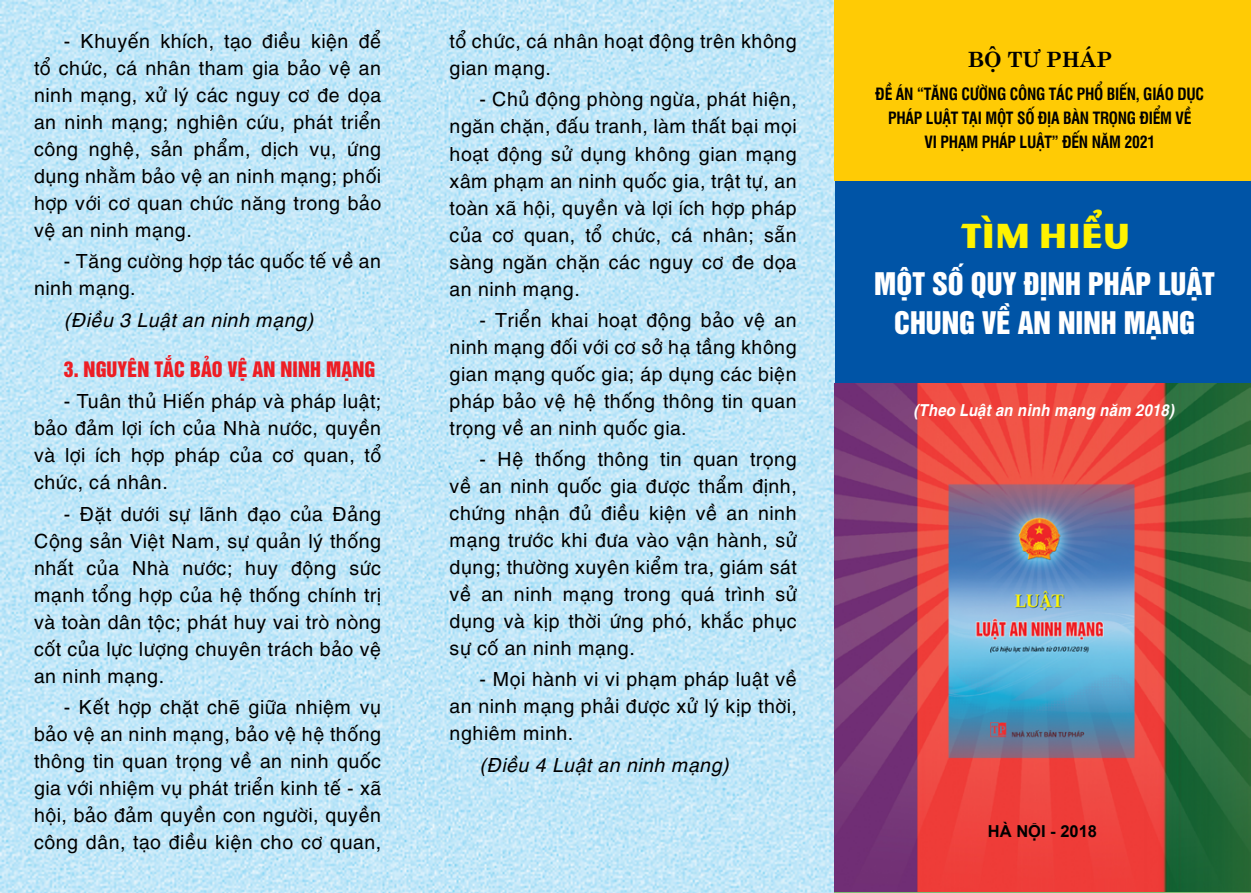
<style>
.page{position:relative;width:1251px;height:893px;background:#fff}
.page>*{position:absolute;margin:0;border:0;box-sizing:border-box;transform-origin:0 0}
.t1{font:37.5px "UTM Magnesium";letter-spacing:-.01em;color:#fff200;scale:.87 1}
.t2{font:28.5px "UTM Helvet Ins";color:#fff}
.t3{font:700 21px "UTM Centur";color:#000}
.t4{font:19.5px/27px "UTM Helve";color:#000;text-align:justify}
.t5{font:italic 19.5px "UTM Helve";color:#000}
.t6{font:19.5px "UTM Helvet Ins";letter-spacing:.005em;color:#ed1d24}
.t7{font:700 16.5px/24px "UTM Swiss Condensed";letter-spacing:-.015em;color:#000;text-align:center;scale:.95 1}
.t8{font:italic 700 16.5px "UTM Helve";letter-spacing:-.005em;color:#fff;scale:.9 1}
.t9{font:700 16.5px "Arial";color:#000}
</style>
<div class="page">
<img style="left:0;top:0;width:833px;height:893px">
<div style="left:835px;top:178px;width:415px;height:211px;background:#0054a6"></div>
<img style="left:833px;top:384px;width:417px;height:508px">
<div style="left:833px;top:0;width:417px;height:181px;background:#ffcb05"></div>
<p class="t4" style="left:34px;top:26px;width:349px;text-indent:30px">- Khuyến khích, tạo điều kiện để tổ chức, cá nhân tham gia bảo vệ an ninh mạng, xử lý các nguy cơ đe dọa an ninh mạng; nghiên cứu, phát triển công nghệ, sản phẩm, dịch vụ, ứng dụng nhằm bảo vệ an ninh mạng; phối hợp với cơ quan chức năng trong bảo vệ an ninh mạng.</p>
<p class="t4" style="left:34px;top:246px;width:349px;text-indent:30px">- Tăng cường hợp tác quốc tế về an ninh mạng.</p>
<p class="t5" style="left:64px;top:304px;width:251px">(Điều 3 Luật an ninh mạng)</p>
<p class="t6" style="left:64px;top:353px;width:313px">3. NGUYÊN TẮC BẢO VỆ AN NINH MẠNG</p>
<p class="t4" style="left:34px;top:386px;width:349px;text-indent:30px">- Tuân thủ Hiến pháp và pháp luật; bảo đảm lợi ích của Nhà nước, quyền và lợi ích hợp pháp của cơ quan, tổ chức, cá nhân.</p>
<p class="t4" style="left:34px;top:498px;width:349px;text-indent:30px">- Đặt dưới sự lãnh đạo của Đảng Cộng sản Việt Nam, sự quản lý thống nhất của Nhà nước; huy động sức mạnh tổng hợp của hệ thống chính trị và toàn dân tộc; phát huy vai trò nòng cốt của lực lượng chuyên trách bảo vệ an ninh mạng.</p>
<p class="t4" style="left:34px;top:691px;width:349px;text-indent:30px">- Kết hợp chặt chẽ giữa nhiệm vụ bảo vệ an ninh mạng, bảo vệ hệ thống thông tin quan trọng về an ninh quốc gia với nhiệm vụ phát triển kinh tế - xã hội, bảo đảm quyền con người, quyền công dân, tạo điều kiện cho cơ quan,</p>
<p class="t4" style="left:449px;top:26px;width:349px">tổ chức, cá nhân hoạt động trên không gian mạng.</p>
<p class="t4" style="left:449px;top:84px;width:349px;text-indent:30px">- Chủ động phòng ngừa, phát hiện, ngăn chặn, đấu tranh, làm thất bại mọi hoạt động sử dụng không gian mạng xâm phạm an ninh quốc gia, trật tự, an toàn xã hội, quyền và lợi ích hợp pháp của cơ quan, tổ chức, cá nhân; sẵn sàng ngăn chặn các nguy cơ đe dọa an ninh mạng.</p>
<p class="t4" style="left:449px;top:304px;width:349px;text-indent:30px">- Triển khai hoạt động bảo vệ an ninh mạng đối với cơ sở hạ tầng không gian mạng quốc gia; áp dụng các biện pháp bảo vệ hệ thống thông tin quan trọng về an ninh quốc gia.</p>
<p class="t4" style="left:449px;top:444px;width:349px;text-indent:30px">- Hệ thống thông tin quan trọng về an ninh quốc gia được thẩm định, chứng nhận đủ điều kiện về an ninh mạng trước khi đưa vào vận hành, sử dụng; thường xuyên kiểm tra, giám sát về an ninh mạng trong quá trình sử dụng và kịp thời ứng phó, khắc phục sự cố an ninh mạng.</p>
<p class="t4" style="left:449px;top:664px;width:349px;text-indent:30px">- Mọi hành vi vi phạm pháp luật về an ninh mạng phải được xử lý kịp thời, nghiêm minh.</p>
<p class="t5" style="left:479px;top:749px;width:251px">(Điều 4 Luật an ninh mạng)</p>
<p class="t3" style="left:967px;top:41px;width:146px">BỘ tư pháp</p>
<p class="t7" style="left:875px;top:81px;width:347px">ĐỀ ÁN “TĂNG CƯỜNG CÔNG TÁC PHỔ BIẾN, GIÁO DỤC<br>PHÁP LUẬT TẠI MỘT SỐ ĐỊA BÀN TRỌNG ĐIỂM VỀ<br>VI PHẠM PHÁP LUẬT” ĐẾN NĂM 2021</p>
<h1 class="t1" style="left:961px;top:209px;width:196px">TÌM HIỂU</h1>
<h2 class="t2" style="left:874px;top:260px;width:230px">MỘT SỐ QUY ĐỊNH PHÁP</h2>
<h2 class="t2" style="left:1158px;top:260px;width:58px">LUẬT</h2>
<h2 class="t2" style="left:894px;top:299px;width:17px">CHUNG</h2>
<h2 class="t2" style="left:981px;top:299px;width:91px">VỀ AN NINH</h2>
<h2 class="t2" style="left:1123px;top:299px;width:19px">MẠNG</h2>
<p class="t8" style="left:913px;top:396px;width:291px">(Theo Luật an ninh mạng năm 2018)</p>
<p class="t9" style="left:987px;top:821px;width:111px">HÀ NỘI - 2018</p>
</div>
